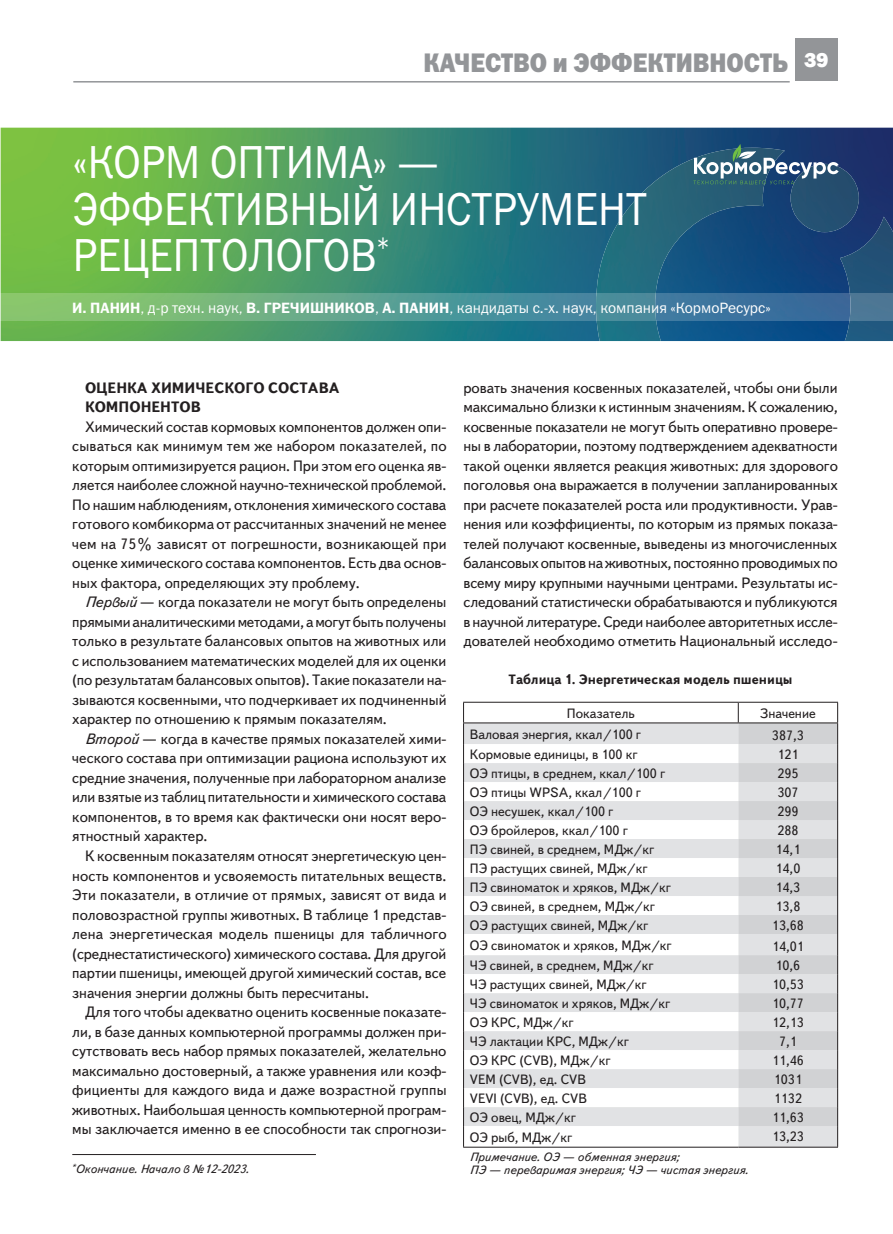
<style>
.page{position:relative;width:893px;height:1234px;background:#fff}
.page>*{position:absolute;margin:0;border:0;box-sizing:border-box;transform-origin:0 0}
.Zagolovok{font:46.5px "Franklin Gothic Book C";color:#fff;scale:.9 1}
.Zagolovok-2{font:27px "Franklin Gothic Heavy C";color:#939598;scale:.9 1}
.t1{font:800 21px "Franklin Gothic";color:#fff}
.Osnovnoy_text-10-13{font:15px/19.5px "Text Book C";color:#231f20;text-align:justify}
.Autor{font:15px "Franklin Gothic Book C";color:#fff}
.Osnovnoy_text-10-13-2{font:700 15px "Text Book C";color:#231f20}
.Tablica_new{font:13.5px "Text Book C";color:#231f20}
.Zagolovok_Tablitsa_n{font:700 13.5px "Text Book C";color:#231f20}
.Tablica_new-2{font:italic 12px "Text Book C";color:#231f20}
.Osnovnoy_text-10-13-3{font:italic 12px "Text Book C";color:#231f20}
.s1{font-family:"Franklin Gothic Demi C"}
.s2{font-style:italic}
</style>
<div class="page">
<div style="left:795px;top:38px;width:43px;height:43px;background:#939598"></div>
<hr style="left:73px;top:81px;width:717px;height:1px;background:#939598">
<img style="left:1px;top:128px;width:892px;height:213px">
<img style="left:596px;top:148px;width:297px;height:193px">
<div style="left:791px;top:164px;width:68px;height:68px;background:#254f71;border-radius:34px"></div>
<svg style="left:0;top:294px;width:893px;height:27px;background:#5b998e"></svg>
<svg style="left:693px;top:144px;width:146px;height:40px;background:#4b6f8b"></svg>
<div style="left:464px;top:723px;width:274px;height:20px;background:#e1e2e4"></div>
<svg style="left:464px;top:743px;width:374px;height:405px"></svg>
<hr style="left:463px;top:701px;width:275px;height:1px;background:#231f20">
<hr style="left:738px;top:701px;width:100px;height:1px;background:#231f20">
<hr style="left:463px;top:722px;width:275px;height:1px;background:#231f20">
<svg style="left:463px;top:702px;width:1px;height:444px"></svg>
<svg style="left:738px;top:702px;width:100px;height:444px;background:#d8d9db"></svg>
<hr style="left:463px;top:1146px;width:275px;height:1px;background:#231f20">
<hr style="left:738px;top:1146px;width:100px;height:1px;background:#231f20">
<hr style="left:72px;top:1153px;width:244px;height:1px;background:#231f20">
<p class="Zagolovok-2" style="left:424px;top:47px;width:407px">качество и эффективность</p>
<p class="t1" style="left:804px;top:46px;width:26px">39</p>
<p class="Zagolovok" style="left:73px;top:136px;width:408px">«КОРМ ОПТИМА» —</p>
<p class="Zagolovok" style="left:73px;top:183px;width:639px">ЭФФЕКТИВНЫЙ ИНСТРУМЕНТ</p>
<p class="Zagolovok" style="left:73px;top:229px;width:353px">РЕЦЕПТОЛОГОВ<sup>*</sup></p>
<p class="Autor" style="left:72px;top:299px;width:700px"><span class="s1">И. Панин</span>, д-р техн. наук, <span class="s1">В. Гречишников</span>, <span class="s1">А. Панин</span>, кандидаты с.-х. наук, компания «КормоРесурс»</p>
<p class="Osnovnoy_text-10-13-2" style="left:85px;top:379px;width:256px">ОЦЕНКА ХИМИЧЕСКОГО СОСТАВА</p>
<p class="Osnovnoy_text-10-13-2" style="left:85px;top:398px;width:117px">КОМПОНЕНТОВ</p>
<p class="Osnovnoy_text-10-13" style="left:72px;top:417px;width:376px;text-indent:13px">Химический состав кормовых компонентов должен опи&shy;сываться как минимум тем же набором показателей, по которым оптимизируется рацион. При этом его оценка яв&shy;ляется наиболее сложной научно-технической проблемой.<br>По нашим наблюдениям, отклонения химического состава готового комбикорма от рассчитанных значений не менее чем на 75% зависят от погрешности, возникающей при оценке химического состава компонентов. Есть два основ&shy;ных фактора, определяющих эту проблему.</p>
<p class="Osnovnoy_text-10-13" style="left:72px;top:592px;width:376px;text-indent:13px"><span class="s2">Первый</span> — когда показатели не могут быть определены прямыми аналитическими методами, а могут быть получены только в результате балансовых опытов на животных или с использованием математических моделей для их оценки (по результатам балансовых опытов). Такие показатели на&shy;зываются косвенными, что подчеркивает их подчиненный характер по отношению к прямым показателям.</p>
<p class="Osnovnoy_text-10-13" style="left:72px;top:729px;width:376px;text-indent:13px"><span class="s2">Второй</span> — когда в качестве прямых показателей хими&shy;ческого состава при оптимизации рациона используют их средние значения, полученные при лабораторном анализе или взятые из таблиц питательности и химического состава компонентов, в то время как фактически они носят веро&shy;ятностный характер.</p>
<p class="Osnovnoy_text-10-13" style="left:72px;top:846px;width:376px;text-indent:13px">К косвенным показателям относят энергетическую цен&shy;ность компонентов и усвояемость питательных веществ.<br>Эти показатели, в отличие от прямых, зависят от вида и половозрастной группы животных. В таблице 1 представ&shy;лена энергетическая модель пшеницы для табличного (среднестатистического) химического состава. Для другой партии пшеницы, имеющей другой химический состав, все значения энергии должны быть пересчитаны.</p>
<p class="Osnovnoy_text-10-13" style="left:72px;top:1002px;width:376px;text-indent:13px">Для того чтобы адекватно оценить косвенные показате&shy;ли, в базе данных компьютерной программы должен при&shy;сутствовать весь набор прямых показателей, желательно максимально достоверный, а также уравнения или коэф&shy;фициенты для каждого вида и даже возрастной группы животных. Наибольшая ценность компьютерной програм&shy;мы заключается именно в ее способности так спрогнози-</p>
<p class="Osnovnoy_text-10-13-3" style="left:72px;top:1161px;width:179px"><sup>*</sup>Окончание. Начало в №12-2023.</p>
<p class="Osnovnoy_text-10-13" style="left:463px;top:378px;width:376px">ровать значения косвенных показателей, чтобы они были максимально близки к истинным значениям. К сожалению, косвенные показатели не могут быть оперативно провере&shy;ны в лаборатории, поэтому подтверждением адекватности такой оценки является реакция животных: для здорового поголовья она выражается в получении запланированных при расчете показателей роста или продуктивности. Урав&shy;нения или коэффициенты, по которым из прямых показа&shy;телей получают косвенные, выведены из многочисленных балансовых опытов на животных, постоянно проводимых по всему миру крупными научными центрами. Результаты ис&shy;следований статистически обрабатываются и публикуются в научной литературе. Среди наиболее авторитетных иссле&shy;дователей необходимо отметить Национальный исследо-</p>
<p class="Zagolovok_Tablitsa_n" style="left:509px;top:671px;width:286px">Таблица 1. Энергетическая модель пшеницы</p>
<p class="Tablica_new" style="left:567px;top:705px;width:70px">Показатель</p>
<p class="Tablica_new" style="left:760px;top:705px;width:57px">Значение</p>
<p class="Tablica_new" style="left:470px;top:726px;width:173px">Валовая энергия, ккал/100 г</p>
<p class="Tablica_new" style="left:772px;top:727px;width:33px">387,3</p>
<p class="Tablica_new" style="left:470px;top:746px;width:169px">Кормовые единицы, в 100 кг</p>
<p class="Tablica_new" style="left:777px;top:746px;width:23px">121</p>
<p class="Tablica_new" style="left:470px;top:765px;width:197px">ОЭ птицы, в среднем, ккал/100 г</p>
<p class="Tablica_new" style="left:777px;top:765px;width:23px">295</p>
<p class="Tablica_new" style="left:470px;top:784px;width:173px">ОЭ птицы WPSA, ккал/100 г</p>
<p class="Tablica_new" style="left:777px;top:784px;width:23px">307</p>
<p class="Tablica_new" style="left:470px;top:803px;width:145px">ОЭ несушек, ккал/100 г</p>
<p class="Tablica_new" style="left:777px;top:803px;width:23px">299</p>
<p class="Tablica_new" style="left:470px;top:822px;width:159px">ОЭ бройлеров, ккал/100 г</p>
<p class="Tablica_new" style="left:777px;top:822px;width:23px">288</p>
<p class="Tablica_new" style="left:470px;top:841px;width:186px">ПЭ свиней, в среднем, МДж/кг</p>
<p class="Tablica_new" style="left:776px;top:841px;width:26px">14,1</p>
<p class="Tablica_new" style="left:470px;top:860px;width:179px">ПЭ растущих свиней, МДж/кг</p>
<p class="Tablica_new" style="left:776px;top:860px;width:26px">14,0</p>
<p class="Tablica_new" style="left:470px;top:879px;width:203px">ПЭ свиноматок и хряков, МДж/кг</p>
<p class="Tablica_new" style="left:775px;top:879px;width:26px">14,3</p>
<p class="Tablica_new" style="left:470px;top:898px;width:187px">ОЭ свиней, в среднем, МДж/кг</p>
<p class="Tablica_new" style="left:775px;top:898px;width:26px">13,8</p>
<p class="Tablica_new" style="left:470px;top:917px;width:180px">ОЭ растущих свиней, МДж/кг</p>
<p class="Tablica_new" style="left:772px;top:917px;width:33px">13,68</p>
<p class="Tablica_new" style="left:470px;top:937px;width:203px">ОЭ свиноматок и хряков, МДж/кг</p>
<p class="Tablica_new" style="left:772px;top:938px;width:33px">14,01</p>
<p class="Tablica_new" style="left:470px;top:957px;width:185px">ЧЭ свиней, в среднем, МДж/кг</p>
<p class="Tablica_new" style="left:775px;top:957px;width:26px">10,6</p>
<p class="Tablica_new" style="left:470px;top:976px;width:178px">ЧЭ растущих свиней, МДж/кг</p>
<p class="Tablica_new" style="left:772px;top:976px;width:33px">10,53</p>
<p class="Tablica_new" style="left:470px;top:995px;width:202px">ЧЭ свиноматок и хряков, МДж/кг</p>
<p class="Tablica_new" style="left:772px;top:995px;width:33px">10,77</p>
<p class="Tablica_new" style="left:470px;top:1014px;width:105px">ОЭ КРС, МДж/кг</p>
<p class="Tablica_new" style="left:772px;top:1014px;width:33px">12,13</p>
<p class="Tablica_new" style="left:470px;top:1033px;width:161px">ЧЭ лактации КРС, МДж/кг</p>
<p class="Tablica_new" style="left:779px;top:1033px;width:19px">7,1</p>
<p class="Tablica_new" style="left:470px;top:1052px;width:142px">ОЭ КРС (CVB), МДж/кг</p>
<p class="Tablica_new" style="left:772px;top:1052px;width:33px">11,46</p>
<p class="Tablica_new" style="left:470px;top:1071px;width:117px">VEM (CVB), ед. CVB</p>
<p class="Tablica_new" style="left:774px;top:1071px;width:30px">1031</p>
<p class="Tablica_new" style="left:470px;top:1090px;width:118px">VEVI (CVB), ед. CVB</p>
<p class="Tablica_new" style="left:774px;top:1090px;width:30px">1132</p>
<p class="Tablica_new" style="left:470px;top:1109px;width:107px">ОЭ овец, МДж/кг</p>
<p class="Tablica_new" style="left:772px;top:1109px;width:33px">11,63</p>
<p class="Tablica_new" style="left:470px;top:1129px;width:104px">ОЭ рыб, МДж/кг</p>
<p class="Tablica_new" style="left:772px;top:1128px;width:33px">13,23</p>
<p class="Tablica_new-2" style="left:470px;top:1149px;width:211px">Примечание. ОЭ — обменная энергия;</p>
<p class="Tablica_new-2" style="left:470px;top:1163px;width:280px">ПЭ — переваримая энергия; ЧЭ — чистая энергия.</p>
</div>
